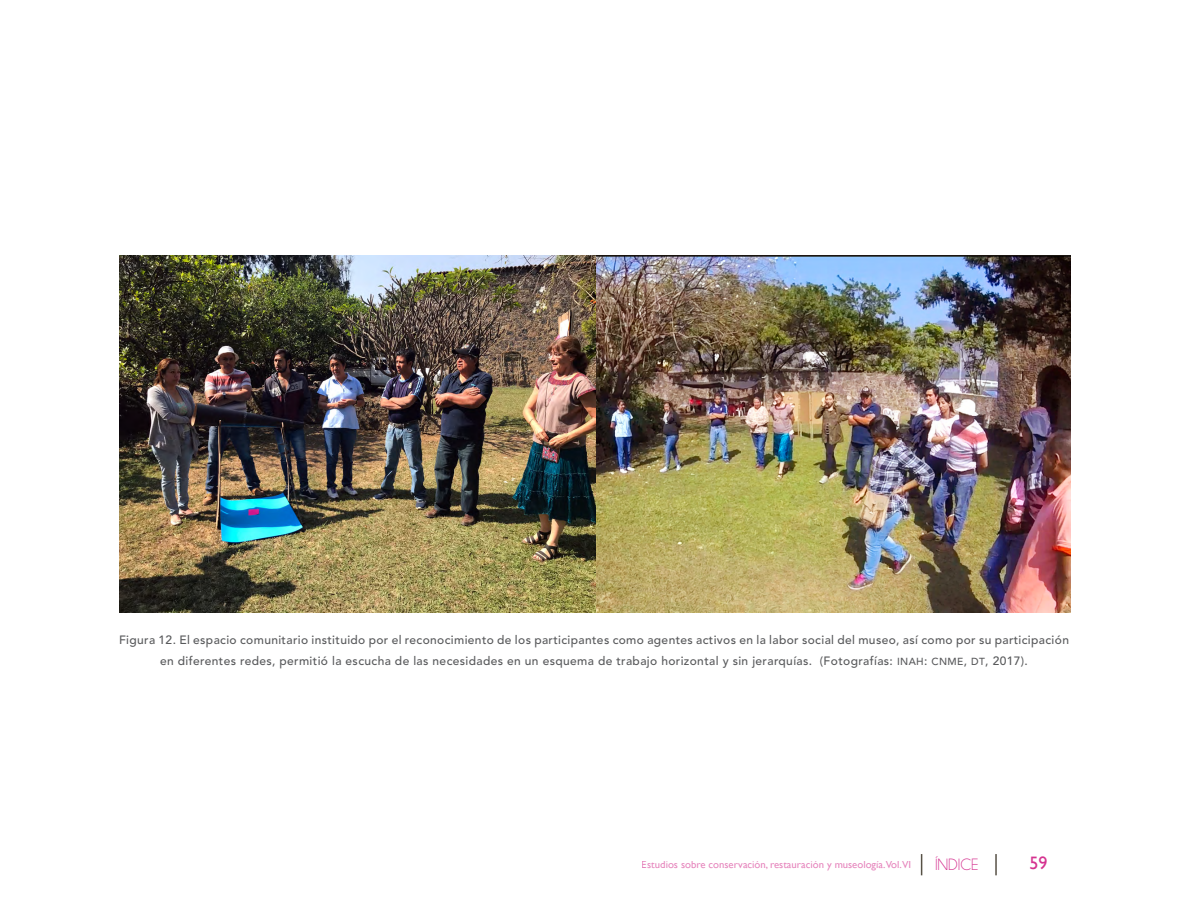
<style>
.page{position:relative;width:1188px;height:918px;background:#fff}
.page>*{position:absolute;margin:0;border:0;box-sizing:border-box;transform-origin:0 0}
.t1{font:18px "Gill Sans";color:#d53390}
.t2{font:16.5px "Champagne&Limousines";color:#d53390}
.t3{font:500 12px/21px "Avenir LT Std";letter-spacing:.03em;color:#58595b;text-align:center}
.t4{font:10.5px "Gill Sans";color:#d53390}
.s1{font-family:"Avenir LT Std Medium SC850";font-weight:400;font-size:10.2px}
.s2{font-family:"Avenir LT Std Medium SC850";font-weight:400}
</style>
<div class="page">
<hr style="left:995px;top:854px;width:2px;height:21px;background:#575146">
<svg style="left:921px;top:854px;width:1px;height:21px"></svg>
<img style="left:595px;top:256px;width:475px;height:357px">
<img style="left:119px;top:256px;width:476px;height:357px">
<p class="t3" style="left:119px;top:630px;width:952px">Figura 12. El espacio comunitario instituido por el reconocimiento de los participantes como agentes activos en la labor social del museo, así como por su participación en diferentes redes, permitió la escucha de las necesidades en un esquema de trabajo horizontal y sin jerarquías. (Fotografías: <span class="s1">INAH</span><span class="s2">:</span> <span class="s1">CNME</span><span class="s2">,</span> <span class="s1">DT</span>, 2017).</p>
<p class="t4" style="left:642px;top:859px;width:271px">Estudios sobre conservación, restauración y museología.Vol.VI</p>
<h2 class="t2" style="left:935px;top:856px;width:45px">ÍNDICE</h2>
<h1 class="t1" style="left:1029px;top:853px;width:19px">59</h1>
</div>
